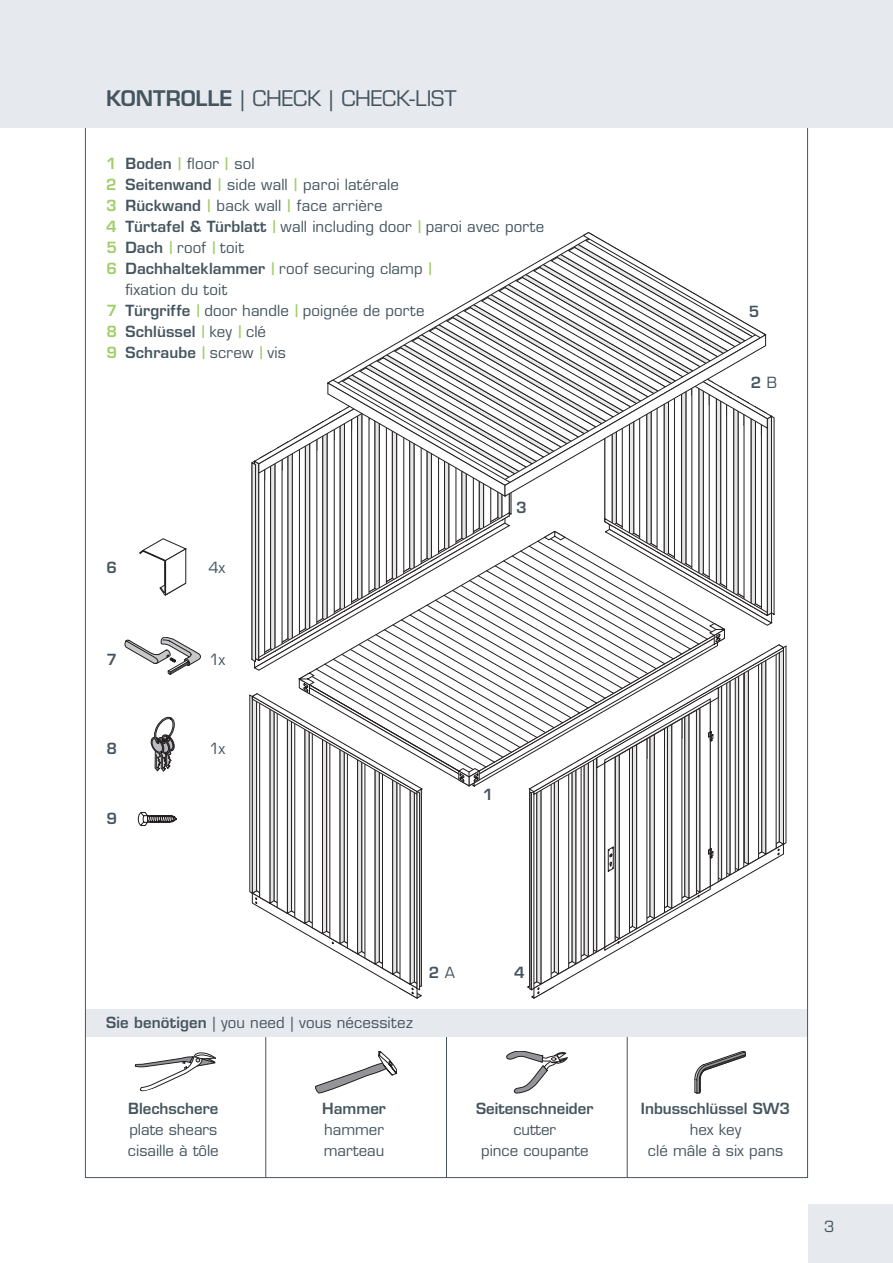
<style>
.page{position:relative;width:893px;height:1263px;background:#fff}
.page>*{position:absolute;margin:0;border:0;box-sizing:border-box;transform-origin:0 0}
.t1{font:21px "Eurostile LT Std";letter-spacing:.01em;color:#45555f}
.t2{font:15px/21px "Eurostile LT Std";letter-spacing:.005em;color:#45555f}
.t3{font:600 15px "Eurostile LT Std";color:#45555f}
.s1{font-weight:600}
.s2{font-weight:600;color:#9fce66}
.s3{font-family:"DIN Pro";font-weight:500;color:#9fce66}
.s4{color:#9fce66}
.s5{font-weight:400}
</style>
<div class="page">
<hr style="left:265px;top:1036px;width:1px;height:141px;background:#45555f">
<hr style="left:446px;top:1036px;width:1px;height:141px;background:#45555f">
<hr style="left:627px;top:1036px;width:1px;height:141px;background:#45555f">
<div style="left:85px;top:1009px;width:723px;height:28px;background:#e6e9ed"></div>
<svg style="left:507px;top:1051px;width:60px;height:42px"></svg>
<svg style="left:315px;top:1051px;width:82px;height:42px"></svg>
<svg style="left:135px;top:1053px;width:81px;height:38px"></svg>
<svg style="left:695px;top:1051px;width:51px;height:42px"></svg>
<svg style="left:250px;top:232px;width:536px;height:766px"></svg>
<svg style="left:125px;top:637px;width:76px;height:38px"></svg>
<svg style="left:150px;top:716px;width:25px;height:55px"></svg>
<svg style="left:139px;top:538px;width:47px;height:58px"></svg>
<svg style="left:138px;top:812px;width:39px;height:14px"></svg>
<div style="left:0;top:0;width:893px;height:127px;background:#e6e9ed"></div>
<div style="left:808px;top:1205px;width:85px;height:58px;background:#e6e9ed"></div>
<h1 class="t1" style="left:106px;top:86px;width:352px"><span class="s1">Kontrolle</span> | Check | Check-list</h1>
<p class="t2" style="left:106px;top:153px;width:150px"><span class="s2">1</span> <span class="s1">Boden</span> <span class="s3">|</span> floor <span class="s3">|</span> sol</p>
<p class="t2" style="left:106px;top:174px;width:294px"><span class="s2">2</span> <span class="s1">Seitenwand</span> <span class="s3">|</span> side wall <span class="s3">|</span> paroi latérale</p>
<p class="t2" style="left:106px;top:195px;width:278px"><span class="s2">3</span> <span class="s1">Rückwand</span> <span class="s3">|</span> back wall <span class="s3">|</span> face arrière</p>
<p class="t2" style="left:106px;top:216px;width:439px"><span class="s2">4</span> <span class="s1">Türtafel &amp; Türblatt</span> <span class="s3">|</span> wall including door <span class="s3">|</span> paroi avec porte</p>
<p class="t2" style="left:106px;top:237px;width:139px"><span class="s2">5</span> <span class="s1">Dach</span> <span class="s3">|</span> roof <span class="s3">|</span> toit</p>
<p class="t2" style="left:106px;top:258px;width:328px"><span class="s2">6</span> <span class="s1">Dachhalteklammer</span> <span class="s3">|</span> roof securing clamp <span class="s3">|</span></p>
<p class="t2" style="left:126px;top:279px;width:103px">fixation du toit</p>
<p class="t2" style="left:106px;top:300px;width:320px"><span class="s2">7</span> <span class="s1">Türgriffe</span> <span class="s3">|</span> door handle <span class="s3">|</span> poignée de porte</p>
<p class="t3" style="left:106px;top:322px;width:161px"><span class="s4">8</span> Schlüssel <span class="s3">|</span> <span class="s5">key</span> <span class="s3">|</span> <span class="s5">clé</span></p>
<p class="t3" style="left:106px;top:343px;width:181px"><span class="s4">9</span> Schraube <span class="s3">|</span> <span class="s5">screw</span> <span class="s3">|</span> <span class="s5">vis</span></p>
<p class="t3" style="left:106px;top:558px;width:12px">6</p>
<p class="t2" style="left:209px;top:557px;width:18px">4x</p>
<p class="t3" style="left:106px;top:650px;width:12px">7</p>
<p class="t2" style="left:209px;top:649px;width:18px">1x</p>
<p class="t3" style="left:106px;top:739px;width:12px">8</p>
<p class="t2" style="left:209px;top:738px;width:18px">1x</p>
<p class="t3" style="left:106px;top:809px;width:12px">9</p>
<p class="t3" style="left:516px;top:498px;width:12px">3</p>
<p class="t3" style="left:483px;top:785px;width:12px">1</p>
<p class="t3" style="left:749px;top:302px;width:12px">5</p>
<p class="t3" style="left:751px;top:374px;width:28px">2 <span class="s5">B</span></p>
<p class="t2" style="left:106px;top:1012px;width:308px"><span class="s1">Sie benötigen</span> | you need | vous nécessitez</p>
<p class="t3" style="left:429px;top:963px;width:27px">2 <span class="s5">A</span></p>
<p class="t3" style="left:514px;top:963px;width:12px">4</p>
<p class="t3" style="left:128px;top:1099px;width:92px">Blechschere</p>
<p class="t2" style="left:128px;top:1119px;width:92px">plate shears cisaille à tôle</p>
<p class="t3" style="left:322px;top:1099px;width:65px">Hammer</p>
<p class="t2" style="left:324px;top:1119px;width:62px">hammer marteau</p>
<p class="t3" style="left:476px;top:1099px;width:119px">Seitenschneider</p>
<p class="t2" style="left:481px;top:1119px;width:109px;text-align:center">cutter<br>pince coupante</p>
<p class="t3" style="left:641px;top:1099px;width:151px">Inbusschlüssel SW3</p>
<p class="t2" style="left:648px;top:1119px;width:137px;text-align:center">hex key<br>clé mâle à six pans</p>
<p class="t2" style="left:824px;top:1216px;width:12px">3</p>
</div>
